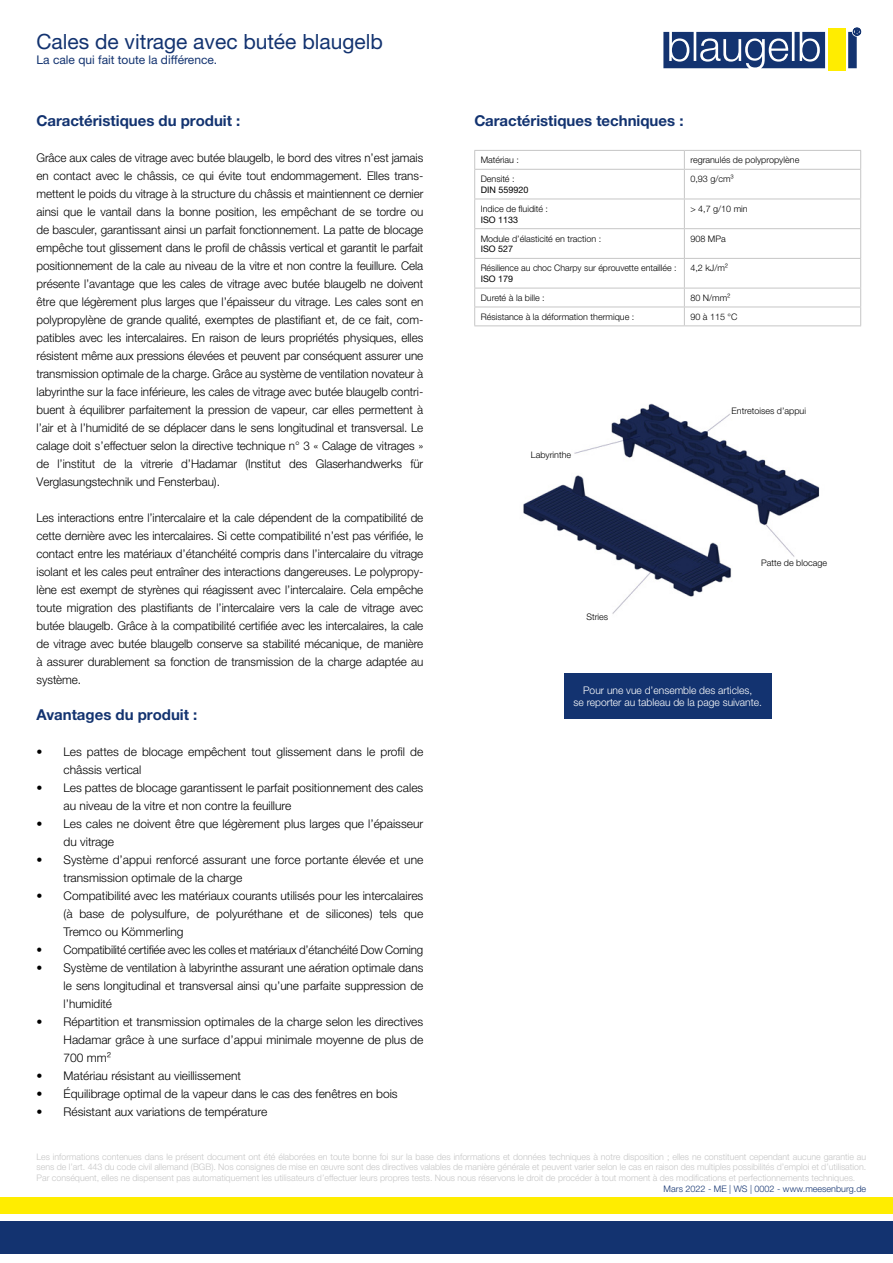
<style>
.page{position:relative;width:893px;height:1263px;background:#fff}
.page>*{position:absolute;margin:0;border:0;box-sizing:border-box;transform-origin:0 0}
.t1{font:21px "Helvetica Neue World 55 Roman";color:#133370}
.t2{font:700 15px "Helvetica Neue World 75";color:#133370}
.t3{font:12px/18px "Helvetica Neue World 45 Lt";color:#000;text-align:justify}
.t4{font:12px "Helvetica Neue World 45 Lt";color:#000;scale:.96 1}
.t5{font:12px "Helvetica Neue World 55 Roman";color:#133370}
.t6{font:10.5px/12.6px "Helvetica Neue World 45 Lt";color:#fff;text-align:center}
.t7{font:9px/10.8px "Helvetica Neue World 45 Lt";color:#c6c6c6;text-align:justify}
.t8{font:9px "Helvetica Neue World 45 Lt";color:#000}
.t9{font:9px "Helvetica Neue World 45 Lt";color:#133370}
.t10{font:9px "Helvetica Neue World 55 Roman";color:#000}
</style>
<div class="page">
<div style="left:0;top:1222px;width:893px;height:32px;background:#133370"></div>
<div style="left:0;top:1197px;width:893px;height:17px;background:#ffed00"></div>
<svg style="left:663px;top:28px;width:198px;height:40px"></svg>
<div style="left:828px;top:29px;width:17px;height:42px;background:#ffed00"></div>
<hr style="left:474px;top:150px;width:210px;height:1px;background:#c6c6c6">
<hr style="left:684px;top:150px;width:177px;height:1px;background:#c6c6c6">
<svg style="left:684px;top:151px;width:1px;height:174px"></svg>
<hr style="left:474px;top:169px;width:210px;height:1px;background:#c6c6c6">
<hr style="left:684px;top:169px;width:177px;height:1px;background:#c6c6c6">
<hr style="left:474px;top:199px;width:210px;height:1px;background:#c6c6c6">
<hr style="left:684px;top:199px;width:177px;height:1px;background:#c6c6c6">
<hr style="left:474px;top:228px;width:210px;height:1px;background:#c6c6c6">
<hr style="left:684px;top:228px;width:177px;height:1px;background:#c6c6c6">
<hr style="left:474px;top:258px;width:210px;height:1px;background:#c6c6c6">
<hr style="left:684px;top:258px;width:177px;height:1px;background:#c6c6c6">
<hr style="left:474px;top:288px;width:210px;height:1px;background:#c6c6c6">
<hr style="left:684px;top:288px;width:177px;height:1px;background:#c6c6c6">
<hr style="left:474px;top:307px;width:210px;height:1px;background:#c6c6c6">
<svg style="left:474px;top:151px;width:1px;height:174px"></svg>
<hr style="left:684px;top:307px;width:177px;height:1px;background:#c6c6c6">
<svg style="left:860px;top:151px;width:1px;height:174px"></svg>
<hr style="left:474px;top:325px;width:210px;height:1px;background:#c6c6c6">
<hr style="left:684px;top:325px;width:177px;height:1px;background:#c6c6c6">
<img style="left:523px;top:403px;width:297px;height:211px">
<div style="left:564px;top:674px;width:207px;height:45px;background:#133370"></div>
<h1 class="t1" style="left:37px;top:30px;width:348px">Cales de vitrage avec butée blaugelb</h1>
<p class="t5" style="left:37px;top:53px;width:182px">La cale qui fait toute la différence.</p>
<p class="t2" style="left:37px;top:112px;width:205px">Caractéristiques du produit :</p>
<p class="t3" style="left:37px;top:149px;width:388px">Grâce aux cales de vitrage avec butée blaugelb, le bord des vitres n’est jamais en contact avec le châssis, ce qui évite tout endommagement. Elles trans&shy;mettent le poids du vitrage à la structure du châssis et maintiennent ce dernier ainsi que le vantail dans la bonne position, les empêchant de se tordre ou de basculer, garantissant ainsi un parfait fonctionnement. La patte de blocage empêche tout glissement dans le profil de châssis vertical et garantit le parfait positionnement de la cale au niveau de la vitre et non contre la feuillure. Cela présente l’avantage que les cales de vitrage avec butée blaugelb ne doivent être que légèrement plus larges que l’épaisseur du vitrage. Les cales sont en polypropylène de grande qualité, exemptes de plastifiant et, de ce fait, com&shy;patibles avec les intercalaires. En raison de leurs propriétés physiques, elles résistent même aux pressions élevées et peuvent par conséquent assurer une transmission optimale de la charge. Grâce au système de ventilation novateur à labyrinthe sur la face inférieure, les cales de vitrage avec butée blaugelb contri&shy;buent à équilibrer parfaitement la pression de vapeur, car elles permettent à l’air et à l’humidité de se déplacer dans le sens longitudinal et transversal. Le calage doit s’effectuer selon la directive technique n° 3 « Calage de vitrages » de l’institut de la vitrerie d’Hadamar (Institut des Glaserhandwerks für Verglasungstechnik und Fensterbau).</p>
<p class="t3" style="left:37px;top:509px;width:388px">Les interactions entre l’intercalaire et la cale dépendent de la compatibilité de cette dernière avec les intercalaires. Si cette compatibilité n’est pas vérifiée, le contact entre les matériaux d’étanchéité compris dans l’intercalaire du vitrage isolant et les cales peut entraîner des interactions dangereuses. Le polypropy&shy;lène est exempt de styrènes qui réagissent avec l’intercalaire. Cela empêche toute migration des plastifiants de l’intercalaire vers la cale de vitrage avec butée blaugelb. Grâce à la compatibilité certifiée avec les intercalaires, la cale de vitrage avec butée blaugelb conserve sa stabilité mécanique, de manière à assurer durablement sa fonction de transmission de la charge adaptée au système.</p>
<p class="t2" style="left:37px;top:706px;width:162px">Avantages du produit :</p>
<p class="t3" style="left:64px;top:743px;width:361px;text-indent:-27px">• Les pattes de blocage empêchent tout glissement dans le profil de châssis vertical</p>
<p class="t3" style="left:64px;top:779px;width:361px;text-indent:-27px">• Les pattes de blocage garantissent le parfait positionnement des cales au niveau de la vitre et non contre la feuillure</p>
<p class="t3" style="left:64px;top:815px;width:361px;text-indent:-27px">• Les cales ne doivent être que légèrement plus larges que l’épaisseur du vitrage</p>
<p class="t3" style="left:64px;top:851px;width:361px;text-indent:-27px">• Système d’appui renforcé assurant une force portante élevée et une transmission optimale de la charge</p>
<p class="t3" style="left:64px;top:887px;width:361px;text-indent:-27px">• Compatibilité avec les matériaux courants utilisés pour les intercalaires (à base de polysulfure, de polyuréthane et de silicones) tels que Tremco ou Kömmerling</p>
<p class="t4" style="left:37px;top:943px;width:404px">• Compatibilité certifiée avec les colles et matériaux d’étanchéité Dow Corning</p>
<p class="t3" style="left:64px;top:959px;width:361px;text-indent:-27px">• Système de ventilation à labyrinthe assurant une aération optimale dans le sens longitudinal et transversal ainsi qu’une parfaite suppression de l’humidité</p>
<p class="t3" style="left:64px;top:1013px;width:361px;text-indent:-27px">• Répartition et transmission optimales de la charge selon les directives Hadamar grâce à une surface d’appui minimale moyenne de plus de 700 mm²</p>
<p class="t3" style="left:37px;top:1067px;width:206px">• Matériau résistant au vieillissement</p>
<p class="t3" style="left:37px;top:1085px;width:363px">• Équilibrage optimal de la vapeur dans le cas des fenêtres en bois</p>
<p class="t3" style="left:37px;top:1103px;width:232px">• Résistant aux variations de température</p>
<p class="t2" style="left:474px;top:112px;width:211px">Caractéristiques techniques :</p>
<p class="t8" style="left:481px;top:155px;width:40px">Matériau :</p>
<p class="t8" style="left:690px;top:155px;width:110px">regranulés de polypropylène</p>
<p class="t8" style="left:481px;top:174px;width:35px">Densité :</p>
<p class="t10" style="left:481px;top:185px;width:49px">DIN 559920</p>
<p class="t8" style="left:690px;top:174px;width:45px">0,93 g/cm³</p>
<p class="t8" style="left:481px;top:203px;width:69px">Indice de fluidité :</p>
<p class="t10" style="left:481px;top:214px;width:39px">ISO 1133</p>
<p class="t8" style="left:690px;top:203px;width:59px">&gt; 4,7 g/10 min</p>
<p class="t8" style="left:481px;top:233px;width:122px">Module d’élasticité en traction :</p>
<p class="t10" style="left:481px;top:244px;width:34px">ISO 527</p>
<p class="t8" style="left:690px;top:233px;width:37px">908 MPa</p>
<p class="t8" style="left:481px;top:263px;width:197px">Résilience au choc Charpy sur éprouvette entaillée :</p>
<p class="t10" style="left:481px;top:274px;width:34px">ISO 179</p>
<p class="t8" style="left:690px;top:263px;width:39px">4,2 kJ/m²</p>
<p class="t8" style="left:481px;top:293px;width:65px">Dureté à la bille :</p>
<p class="t8" style="left:690px;top:293px;width:42px">80 N/mm²</p>
<p class="t8" style="left:481px;top:311px;width:155px">Résistance à la déformation thermique :</p>
<p class="t8" style="left:690px;top:311px;width:49px">90 à 115 °C</p>
<p class="t8" style="left:531px;top:449px;width:42px">Labyrinthe</p>
<p class="t8" style="left:586px;top:612px;width:23px">Stries</p>
<p class="t8" style="left:732px;top:405px;width:76px">Entretoises d’appui</p>
<p class="t8" style="left:761px;top:558px;width:67px">Patte de blocage</p>
<p class="t6" style="left:573px;top:684px;width:190px">Pour une vue d’ensemble des articles,<br>se reporter au tableau de la page suivante.</p>
<p class="t7" style="left:37px;top:1151px;width:831px">Les informations contenues dans le présent document ont été élaborées en toute bonne foi sur la base des informations et données techniques à notre disposition ; elles ne constituent cependant aucune garantie au sens de l’art. 443 du code civil allemand (BGB). Nos consignes de mise en œuvre sont des directives valables de manière générale et peuvent varier selon le cas en raison des multiples possibilités d’emploi et d’utilisation.<br>Par conséquent, elles ne dispensent pas automatiquement les utilisateurs d’effectuer leurs propres tests. Nous nous réservons le droit de procéder à tout moment à des modifications et perfectionnements techniques.</p>
<p class="t9" style="left:664px;top:1183px;width:204px">Mars 2022 - ME | WS | 0002 - www.meesenburg.de</p>
</div>
